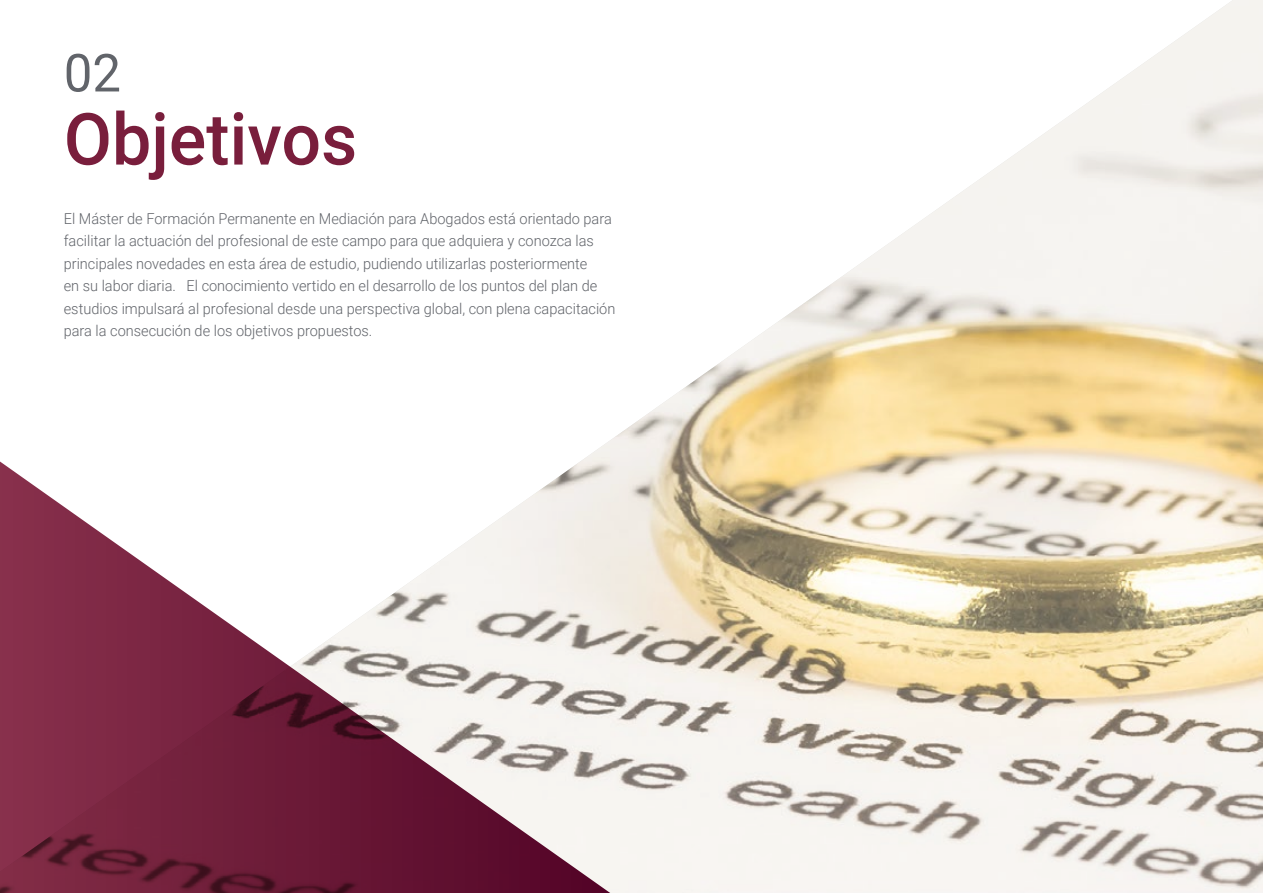
<style>
.page{position:relative;width:1263px;height:893px;background:#fff}
.page>*{position:absolute;margin:0;border:0;box-sizing:border-box;transform-origin:0 0}
.t1{font:500 72px "Roboto";color:#791e3c}
.t2{font:52.5px "Roboto";color:#61646a}
.t3{font:300 15px/22.5px "Roboto";color:#61646a}
</style>
<div class="page">
<img style="left:602px;top:0;width:661px;height:893px">
<svg style="left:0;top:446px;width:640px;height:447px"></svg>
<h2 class="t2" style="left:64px;top:36px;width:59px">02</h2>
<h1 class="t1" style="left:64px;top:89px;width:295px">Objetivos</h1>
<p class="t3" style="left:64px;top:207px;width:553px">El Máster de Formación Permanente en Mediación para Abogados está orientado para facilitar la actuación del profesional de este campo para que adquiera y conozca las principales novedades en esta área de estudio, pudiendo utilizarlas posteriormente<br>en su labor diaria. El conocimiento vertido en el desarrollo de los puntos del plan de estudios impulsará al profesional desde una perspectiva global, con plena capacitación para la consecución de los objetivos propuestos.</p>
</div>
